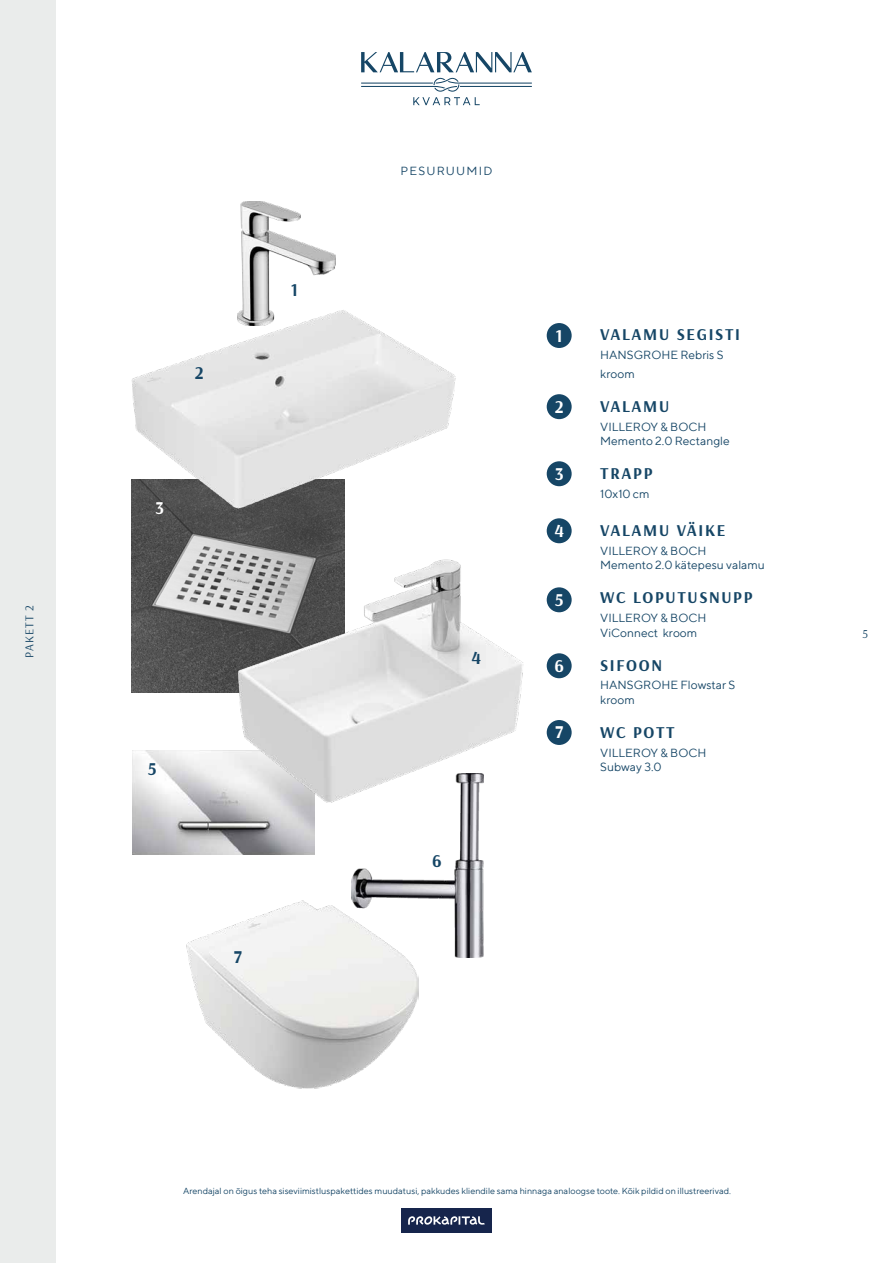
<style>
.page{position:relative;width:893px;height:1263px;background:#fff}
.page>*{position:absolute;margin:0;border:0;box-sizing:border-box;transform-origin:0 0}
.t1{font:700 18px "Arsenal";color:#fff}
.t2{font:700 18px "Arsenal";color:#164666}
.t3{font:700 16.5px "Arsenal";letter-spacing:.1em;color:#164666}
.t4{font:12px/14.4px "TT Norms";color:#164666}
.t5{font:12px "TT Norms";letter-spacing:.1em;color:#164666}
.t6{font:12px "Arsenal";letter-spacing:.1em;color:#154565}
.t7{font:9px "TT Norms";color:#164666}
</style>
<div class="page">
<div style="left:0;top:0;width:55px;height:1263px;background:#eaeceb"></div>
<svg style="left:361px;top:52px;width:171px;height:20px"></svg>
<svg style="left:361px;top:78px;width:171px;height:27px"></svg>
<div style="left:401px;top:1208px;width:91px;height:25px;background:#16254c"></div>
<svg style="left:408px;top:1216px;width:77px;height:9px"></svg>
<div style="left:547px;top:323px;width:25px;height:25px;background:#164666;border-radius:50%"></div>
<div style="left:547px;top:394px;width:25px;height:25px;background:#164666;border-radius:50%"></div>
<div style="left:547px;top:587px;width:25px;height:25px;background:#164666;border-radius:50%"></div>
<div style="left:547px;top:461px;width:25px;height:25px;background:#164666;border-radius:50%"></div>
<div style="left:547px;top:518px;width:25px;height:25px;background:#164666;border-radius:50%"></div>
<div style="left:547px;top:653px;width:25px;height:25px;background:#164666;border-radius:50%"></div>
<div style="left:547px;top:720px;width:25px;height:25px;background:#164666;border-radius:50%"></div>
<img style="left:131px;top:509px;width:213px;height:184px">
<img style="left:187px;top:900px;width:231px;height:188px">
<img style="left:131px;top:310px;width:325px;height:199px">
<img style="left:132px;top:750px;width:182px;height:105px">
<img style="left:238px;top:201px;width:98px;height:124px">
<img style="left:238px;top:559px;width:285px;height:244px">
<img style="left:352px;top:774px;width:132px;height:183px">
<p class="t6" style="left:21px;top:658px;width:55px;rotate:-90deg">PAKETT 2</p>
<h1 class="t2" style="left:195px;top:360px;width:10px">2</h1>
<h1 class="t1" style="left:155px;top:495px;width:10px">3</h1>
<h1 class="t2" style="left:291px;top:277px;width:9px">1</h1>
<h1 class="t2" style="left:148px;top:756px;width:10px">5</h1>
<h1 class="t2" style="left:234px;top:944px;width:10px">7</h1>
<p class="t5" style="left:400px;top:163px;width:93px">PESURUUMID</p>
<h1 class="t2" style="left:472px;top:645px;width:11px">4</h1>
<h1 class="t2" style="left:432px;top:848px;width:11px">6</h1>
<h1 class="t1" style="left:556px;top:323px;width:9px">1</h1>
<h1 class="t1" style="left:555px;top:394px;width:10px">2</h1>
<h1 class="t1" style="left:555px;top:461px;width:10px">3</h1>
<h1 class="t1" style="left:554px;top:518px;width:11px">4</h1>
<h1 class="t1" style="left:555px;top:587px;width:10px">5</h1>
<h1 class="t1" style="left:554px;top:653px;width:11px">6</h1>
<h1 class="t1" style="left:555px;top:720px;width:10px">7</h1>
<h2 class="t3" style="left:600px;top:323px;width:141px">VALAMU SEGISTI</h2>
<p class="t4" style="left:600px;top:345px;width:125px;line-height:18.6px">HANSGROHE Rebris S kroom</p>
<h2 class="t3" style="left:600px;top:395px;width:70px">VALAMU</h2>
<p class="t4" style="left:600px;top:419px;width:131px">VILLEROY &amp; BOCH<br>Memento 2.0 Rectangle</p>
<h2 class="t3" style="left:600px;top:462px;width:54px">TRAPP</h2>
<p class="t4" style="left:600px;top:486px;width:51px">10x10 cm</p>
<h2 class="t3" style="left:600px;top:519px;width:127px">VALAMU VÄIKE</h2>
<p class="t4" style="left:600px;top:543px;width:166px">VILLEROY &amp; BOCH<br>Memento 2.0 kätepesu valamu</p>
<h2 class="t3" style="left:600px;top:586px;width:154px">WC LOPUTUSNUPP</h2>
<p class="t4" style="left:600px;top:610px;width:108px">VILLEROY &amp; BOCH<br>ViConnect kroom</p>
<h2 class="t3" style="left:600px;top:653px;width:63px">SIFOON</h2>
<p class="t4" style="left:600px;top:678px;width:137px">HANSGROHE Flowstar S kroom</p>
<h2 class="t3" style="left:600px;top:721px;width:76px">WC POTT</h2>
<p class="t4" style="left:600px;top:745px;width:108px">VILLEROY &amp; BOCH<br>Subway 3.0</p>
<p class="t7" style="left:183px;top:1185px;width:549px">Arendajal on õigus teha siseviimistluspakettides muudatusi, pakkudes kliendile sama hinnaga analoogse toote. Kõik pildid on illustreerivad.</p>
<p class="t6" style="left:862px;top:625px;width:7px">5</p>
</div>
